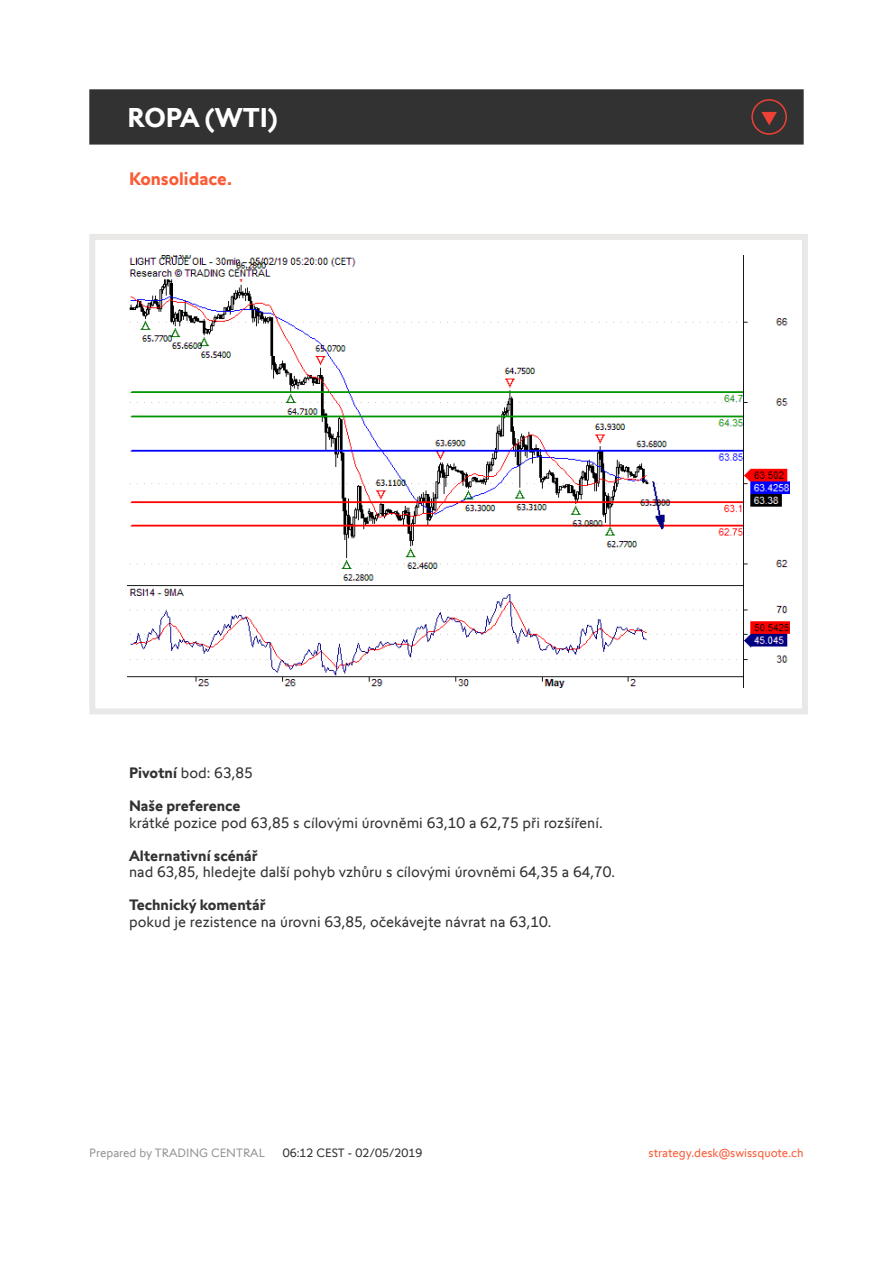
<style>
.page{position:relative;width:893px;height:1263px;background:#fff}
.page>*{position:absolute;margin:0;border:0;box-sizing:border-box;transform-origin:0 0}
.t1{font:700 27px "Swissquote CT";color:#fff}
.t2{font:700 18px "Swissquote CT";color:#fa5b35}
.t3{font:15px "Swissquote CT";color:#323232}
.t4{font:700 15px "Swissquote CT";color:#323232}
.t5{font:12px "Swissquote CT";color:#fa5b35}
.t6{font:12px "Swissquote CT";color:#939598}
.t7{font:12px "Swissquote CT";color:#323232}
.s1{font-weight:700}
</style>
<div class="page">
<div style="left:89px;top:234px;width:719px;height:480px;border:6px solid #e9e8e7"></div>
<div style="left:89px;top:89px;width:715px;height:56px;background:#323232;border:2px solid #323232"></div>
<img style="left:128px;top:255px;width:661px;height:432px">
<svg style="left:751px;top:99px;width:36px;height:36px"></svg>
<h1 class="t1" style="left:128px;top:101px;width:152px">ROPA (WTI)</h1>
<p class="t2" style="left:129px;top:168px;width:104px">Konsolidace.</p>
<p class="t3" style="left:129px;top:764px;width:125px"><span class="s1">Pivotní</span> bod: 63,85</p>
<p class="t4" style="left:129px;top:797px;width:113px">Naše preference</p>
<p class="t3" style="left:129px;top:814px;width:475px">krátké pozice pod 63,85 s cílovými úrovněmi 63,10 a 62,75 při rozšíření.</p>
<p class="t4" style="left:129px;top:846px;width:130px">Alternativní scénář</p>
<p class="t3" style="left:129px;top:863px;width:488px">nad 63,85, hledejte další pohyb vzhůru s cílovými úrovněmi 64,35 a 64,70.</p>
<p class="t4" style="left:129px;top:896px;width:138px">Technický komentář</p>
<p class="t3" style="left:129px;top:913px;width:424px">pokud je rezistence na úrovni 63,85, očekávejte návrat na 63,10.</p>
<p class="t6" style="left:89px;top:1145px;width:177px">Prepared by TRADING CENTRAL</p>
<p class="t7" style="left:283px;top:1145px;width:141px">06:12 CEST - 02/05/2019</p>
<p class="t5" style="left:649px;top:1145px;width:157px">strategy.desk@swissquote.ch</p>
</div>
